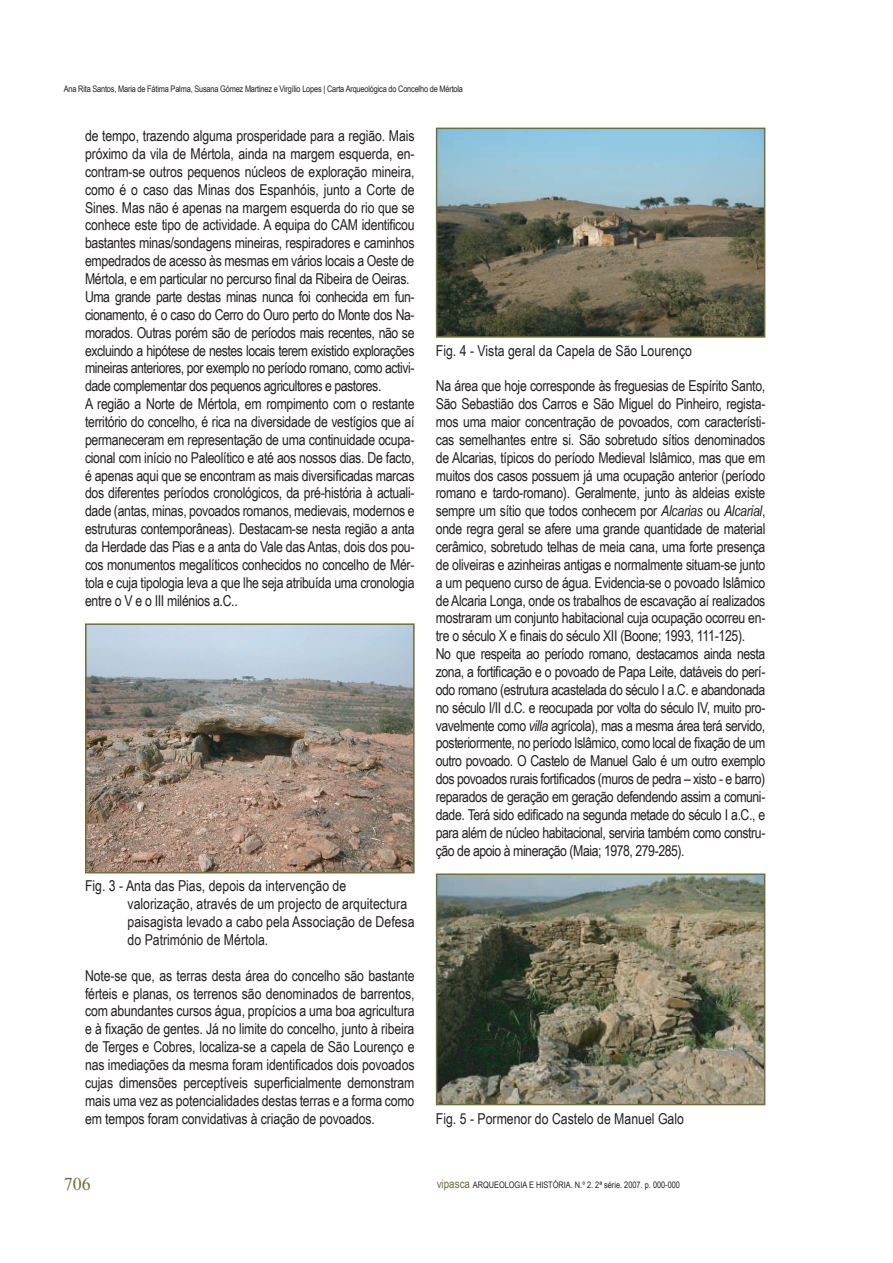
<style>
.page{position:relative;width:893px;height:1263px;background:#fff}
.page>*{position:absolute;margin:0;border:0;box-sizing:border-box;transform-origin:0 0}
.t1{font:18px "Times New Roman";color:#736c3f}
.t2{font:15px/17.9px "Arial Narrow";letter-spacing:-.01em;color:#231f20;text-align:justify}
.t3{font:9px "Arial Narrow";letter-spacing:-.02em;color:#231f20}
.t4{font:9px "Arial Narrow";color:#231f20}
.s1{font-style:italic}
.s2{font-size:12px;color:#736c3f}
</style>
<div class="page">
<img style="left:88px;top:626px;width:324px;height:244px">
<div style="left:85px;top:623px;width:330px;height:250px;border:2px solid #736c3f"></div>
<img style="left:439px;top:131px;width:323px;height:204px">
<div style="left:436px;top:128px;width:329px;height:210px;border:2px solid #736c3f"></div>
<img style="left:439px;top:876px;width:323px;height:226px">
<div style="left:436px;top:873px;width:329px;height:232px;border:2px solid #736c3f"></div>
<p class="t3" style="left:64px;top:82px;width:401px">Ana Rita Santos, Maria de Fátima Palma, Susana Gómez Martinez e Virgílio Lopes | Carta Arqueológica do Concelho de Mértola</p>
<p class="t2" style="left:85px;top:126px;width:331px">de tempo, trazendo alguma prosperidade para a região. Mais próximo da vila de Mértola, ainda na margem esquerda, en&shy;contram-se outros pequenos núcleos de exploração mineira, como é o caso das Minas dos Espanhóis, junto a Corte de Sines. Mas não é apenas na margem esquerda do rio que se conhece este tipo de actividade. A equipa do CAM identificou bastantes minas/sondagens mineiras, respiradores e caminhos empedrados de acesso às mesmas em vários locais a Oeste de Mértola, e em particular no percurso final da Ribeira de Oeiras.</p>
<p class="t2" style="left:85px;top:287px;width:331px">Uma grande parte destas minas nunca foi conhecida em fun&shy;cionamento, é o caso do Cerro do Ouro perto do Monte dos Na&shy;morados. Outras porém são de períodos mais recentes, não se excluindo a hipótese de nestes locais terem existido explorações mineiras anteriores, por exemplo no período romano, como activi&shy;dade complementar dos pequenos agricultores e pastores.</p>
<p class="t2" style="left:85px;top:394px;width:331px">A região a Norte de Mértola, em rompimento com o restante território do concelho, é rica na diversidade de vestígios que aí permaneceram em representação de uma continuidade ocupa&shy;cional com início no Paleolítico e até aos nossos dias. De facto, é apenas aqui que se encontram as mais diversificadas marcas dos diferentes períodos cronológicos, da pré-história à actuali&shy;dade (antas, minas, povoados romanos, medievais, modernos e estruturas contemporâneas). Destacam-se nesta região a anta da Herdade das Pias e a anta do Vale das Antas, dois dos pou&shy;cos monumentos megalíticos conhecidos no concelho de Mér&shy;tola e cuja tipologia leva a que lhe seja atribuída uma cronologia entre o V e o III milénios a.C..</p>
<p class="t2" style="left:128px;top:876px;width:289px;text-align:left;text-indent:-43px">Fig. 3 - Anta das Pias, depois da intervenção de valorização, através de um projecto de arquitectura paisagista levado a cabo pela Associação de Defesa do Património de Mértola.</p>
<p class="t2" style="left:85px;top:966px;width:331px">Note-se que, as terras desta área do concelho são bastante férteis e planas, os terrenos são denominados de barrentos, com abundantes cursos água, propícios a uma boa agricultura e à fixação de gentes. Já no limite do concelho, junto à ribeira de Terges e Cobres, localiza-se a capela de São Lourenço e nas imediações da mesma foram identificados dois povoados cujas dimensões perceptíveis superficialmente demonstram mais uma vez as potencialidades destas terras e a forma como em tempos foram convidativas à criação de povoados.</p>
<p class="t1" style="left:64px;top:1172px;width:28px">706</p>
<p class="t2" style="left:436px;top:341px;width:258px">Fig. 4 - Vista geral da Capela de São Lourenço</p>
<p class="t2" style="left:436px;top:376px;width:331px">Na área que hoje corresponde às freguesias de Espírito Santo, São Sebastião dos Carros e São Miguel do Pinheiro, regista&shy;mos uma maior concentração de povoados, com característi&shy;cas semelhantes entre si. São sobretudo sítios denominados de Alcarias, típicos do período Medieval Islâmico, mas que em muitos dos casos possuem já uma ocupação anterior (período romano e tardo-romano). Geralmente, junto às aldeias existe sempre um sítio que todos conhecem por <span class="s1">Alcarias</span> ou <span class="s1">Alcarial</span>, onde regra geral se afere uma grande quantidade de material cerâmico, sobretudo telhas de meia cana, uma forte presença de oliveiras e azinheiras antigas e normalmente situam-se junto a um pequeno curso de água. Evidencia-se o povoado Islâmico de Alcaria Longa, onde os trabalhos de escavação aí realizados mostraram um conjunto habitacional cuja ocupação ocorreu en&shy;tre o século X e finais do século XII (Boone; 1993, 111-125).</p>
<p class="t2" style="left:436px;top:644px;width:331px">No que respeita ao período romano, destacamos ainda nesta zona, a fortificação e o povoado de Papa Leite, datáveis do perí&shy;odo romano (estrutura acastelada do século I a.C. e abandonada no século I/II d.C. e reocupada por volta do século IV, muito pro&shy;vavelmente como <span class="s1">villa</span> agrícola), mas a mesma área terá servido, posteriormente, no período Islâmico, como local de fixação de um outro povoado. O Castelo de Manuel Galo é um outro exemplo dos povoados rurais fortificados (muros de pedra – xisto - e barro) reparados de geração em geração defendendo assim a comuni&shy;dade. Terá sido edificado na segunda metade do século I a.C., e para além de núcleo habitacional, serviria também como constru&shy;ção de apoio à mineração (Maia; 1978, 279-285).</p>
<p class="t2" style="left:436px;top:1109px;width:250px">Fig. 5 - Pormenor do Castelo de Manuel Galo</p>
<p class="t4" style="left:437px;top:1178px;width:245px"><span class="s2">vipasca</span> ARQUEOLOGIA E HISTÓRIA. N.º 2. 2ª série. 2007. p. 000-000</p>
</div>
